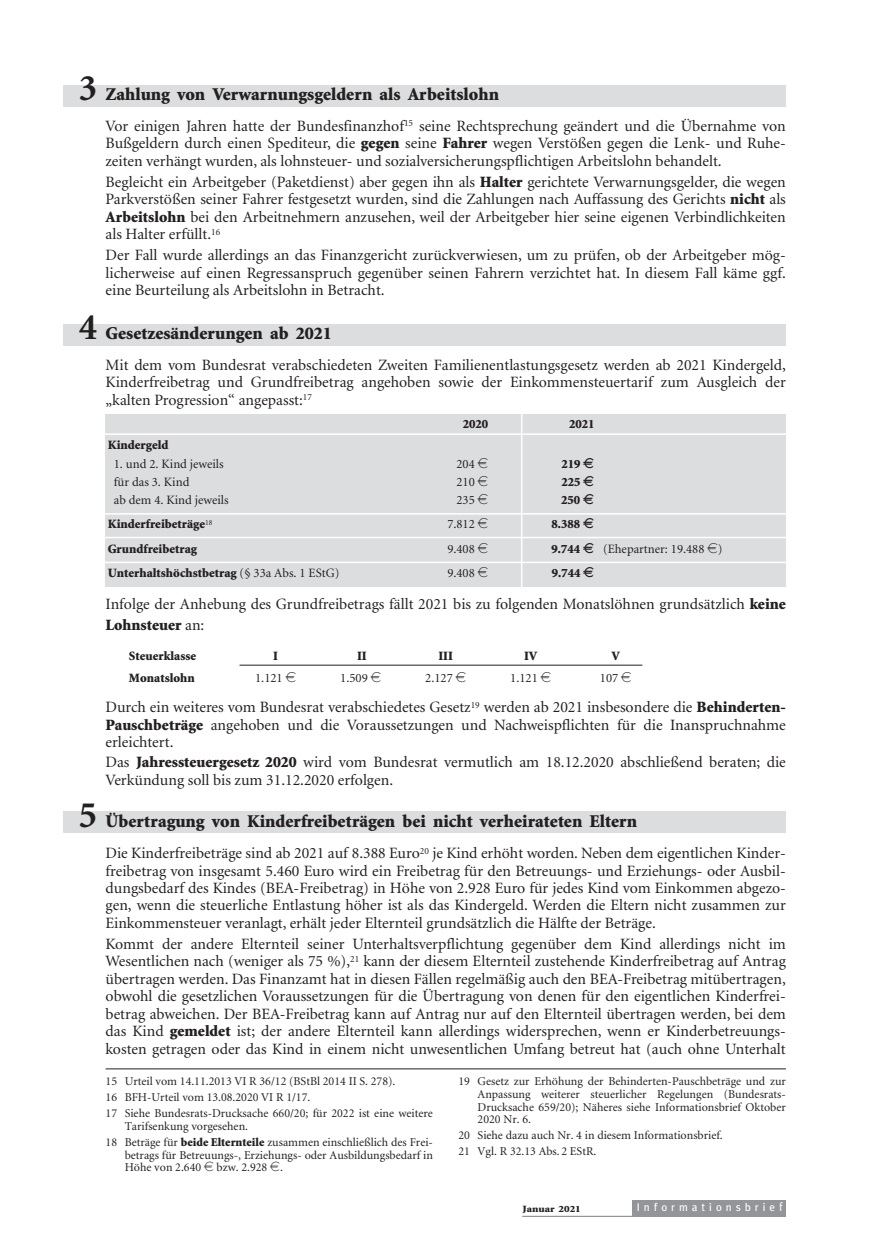
<style>
.page{position:relative;width:883px;height:1258px;background:#fff}
.page>*{position:absolute;margin:0;border:0;box-sizing:border-box;transform-origin:0 0}
.t1{font:900 18px "Minion";color:#231f20}
.t2{font:15.75px/17.4px "Minion";color:#231f20;text-align:justify}
.t3{font:900 12.75px "Minion";color:#231f20}
.t4{font:12.75px "Minion";color:#231f20}
.t5{font:12px/15.9px "Minion";color:#231f20}
.t6{font:11.25px "Meta";letter-spacing:.36em;color:#fff}
.t7{font:900 9.6px "Minion";color:#231f20;scale:1.15 1}
.s1{font-weight:700;font-size:37.5px}
.s2{font-weight:900}
.s3{font-family:"Eurofont"}
.s4{font-family:"Eurofont";font-weight:400}
.s5{font-weight:400}
.s6{font-size:12px}
</style>
<div class="page">
<div style="left:106px;top:413px;width:680px;height:173px;background:#dcdddf"></div>
<div style="left:63px;top:85px;width:723px;height:22px;background:#dcdddf"></div>
<div style="left:63px;top:324px;width:723px;height:22px;background:#dcdddf"></div>
<div style="left:63px;top:811px;width:723px;height:21px;background:#dcdddf"></div>
<div style="left:633px;top:1200px;width:153px;height:16px;background:#939598"></div>
<hr style="left:522px;top:1215px;width:264px;height:1px;background:#939598">
<hr style="left:106px;top:1068px;width:680px;height:1px;background:#231f20">
<hr style="left:240px;top:664px;width:402px;height:1px;background:#231f20">
<hr style="left:93px;top:433px;width:702px;height:2px;background:#fff">
<hr style="left:95px;top:513px;width:702px;height:1px;background:#fff">
<hr style="left:101px;top:536px;width:703px;height:2px;background:#fff">
<hr style="left:101px;top:561px;width:702px;height:2px;background:#fff">
<hr style="left:521px;top:408px;width:1px;height:181px;background:#fff">
<p class="t1" style="left:79px;top:88px;width:422px"><span class="s1">3</span> Zahlung von Verwarnungsgeldern als Arbeitslohn</p>
<p class="t2" style="left:106px;top:118px;width:682px">Vor einigen Jahren hatte der Bundesfinanzhof<sup>15</sup> seine Rechtsprechung geändert und die Übernahme von Bußgeldern durch einen Spediteur, die <span class="s2">gegen</span> seine <span class="s2">Fahrer</span> wegen Verstößen gegen die Lenk- und Ruhe&shy;zeiten verhängt wurden, als lohnsteuer- und sozialversicherungspflichtigen Arbeitslohn behandelt.</p>
<p class="t2" style="left:106px;top:174px;width:682px">Begleicht ein Arbeitgeber (Paketdienst) aber gegen ihn als <span class="s2">Halter</span> gerichtete Verwarnungsgelder, die wegen Parkverstößen seiner Fahrer festgesetzt wurden, sind die Zahlungen nach Auffassung des Gerichts <span class="s2">nicht</span> als <span class="s2">Arbeitslohn</span> bei den Arbeitnehmern anzusehen, weil der Arbeitgeber hier seine eigenen Verbindlichkeiten als Halter erfüllt.<sup>16</sup></p>
<p class="t2" style="left:106px;top:248px;width:682px">Der Fall wurde allerdings an das Finanzgericht zurückverwiesen, um zu prüfen, ob der Arbeitgeber mög&shy;licherweise auf einen Regressanspruch gegenüber seinen Fahrern verzichtet hat. In diesem Fall käme ggf. eine Beurteilung als Arbeitslohn in Betracht.</p>
<p class="t1" style="left:79px;top:326px;width:255px"><span class="s1">4</span> Gesetzesänderungen ab 2021</p>
<p class="t2" style="left:106px;top:357px;width:682px">Mit dem vom Bundesrat verabschiedeten Zweiten Familienentlastungsgesetz werden ab 2021 Kindergeld, Kinderfreibetrag und Grundfreibetrag angehoben sowie der Einkommensteuertarif zum Ausgleich der „kalten Progression“ angepasst:<sup>17</sup></p>
<p class="t3" style="left:463px;top:419px;width:27px">2020</p>
<p class="t3" style="left:569px;top:419px;width:27px">2021</p>
<p class="t3" style="left:108px;top:440px;width:62px">Kindergeld</p>
<p class="t4" style="left:114px;top:458px;width:111px">1. und 2. Kind jeweils</p>
<p class="t4" style="left:457px;top:458px;width:33px">204 <span class="s3">E</span></p>
<p class="t3" style="left:561px;top:458px;width:35px">219 <span class="s4">E</span></p>
<p class="t4" style="left:114px;top:476px;width:77px">für das 3. Kind</p>
<p class="t4" style="left:457px;top:476px;width:33px">210 <span class="s3">E</span></p>
<p class="t3" style="left:561px;top:476px;width:35px">225 <span class="s4">E</span></p>
<p class="t4" style="left:114px;top:494px;width:116px">ab dem 4. Kind jeweils</p>
<p class="t4" style="left:457px;top:494px;width:33px">235 <span class="s3">E</span></p>
<p class="t3" style="left:561px;top:494px;width:35px">250 <span class="s4">E</span></p>
<p class="t3" style="left:108px;top:519px;width:106px">Kinderfreibeträge<sup>18</sup></p>
<p class="t4" style="left:447px;top:519px;width:42px">7.812 <span class="s3">E</span></p>
<p class="t3" style="left:552px;top:519px;width:45px">8.388 <span class="s4">E</span></p>
<p class="t3" style="left:108px;top:544px;width:91px">Grundfreibetrag</p>
<p class="t4" style="left:447px;top:544px;width:42px">9.408 <span class="s3">E</span></p>
<p class="t4" style="left:552px;top:544px;width:173px"><span class="s2">9.744</span> <span class="s3">E</span> (Ehepartner: 19.488 <span class="s3">E</span>)</p>
<p class="t3" style="left:108px;top:568px;width:233px">Unterhaltshöchstbetrag <span class="s5">(§ 33a Abs. 1 EStG)</span></p>
<p class="t4" style="left:447px;top:568px;width:42px">9.408 <span class="s3">E</span></p>
<p class="t3" style="left:552px;top:568px;width:44px">9.744 <span class="s4">E</span></p>
<p class="t2" style="left:106px;top:595px;width:682px;line-height:21px">Infolge der Anhebung des Grundfreibetrags fällt 2021 bis zu folgenden Monatslöhnen grundsätzlich <span class="s2">keine<br>Lohnsteuer</span> an:</p>
<p class="t3" style="left:129px;top:651px;width:69px">Steuerklasse</p>
<p class="t3" style="left:273px;top:651px;width:6px">I</p>
<p class="t3" style="left:357px;top:651px;width:11px">II</p>
<p class="t3" style="left:438px;top:651px;width:16px">III</p>
<p class="t3" style="left:524px;top:651px;width:15px">IV</p>
<p class="t3" style="left:612px;top:651px;width:10px">V</p>
<p class="t3" style="left:129px;top:672px;width:67px">Monatslohn</p>
<p class="t4" style="left:255px;top:672px;width:42px">1.121 <span class="s3">E</span></p>
<p class="t4" style="left:340px;top:672px;width:42px">1.509 <span class="s3">E</span></p>
<p class="t4" style="left:425px;top:672px;width:42px">2.127 <span class="s3">E</span></p>
<p class="t4" style="left:510px;top:672px;width:42px">1.121 <span class="s3">E</span></p>
<p class="t4" style="left:600px;top:672px;width:33px">107 <span class="s3">E</span></p>
<p class="t2" style="left:106px;top:699px;width:682px">Durch ein weiteres vom Bundesrat verabschiedetes Gesetz<sup>19</sup> werden ab 2021 insbesondere die <span class="s2">Behinderten-Pauschbeträge</span> angehoben und die Voraussetzungen und Nachweispflichten für die Inanspruchnahme erleichtert.</p>
<p class="t2" style="left:106px;top:754px;width:682px">Das <span class="s2">Jahressteuergesetz 2020</span> wird vom Bundesrat vermutlich am 18.12.2020 abschließend beraten; die<br>Verkündung soll bis zum 31.12.2020 erfolgen.</p>
<p class="t1" style="left:79px;top:814px;width:560px"><span class="s1">5</span> Übertragung von Kinderfreibeträgen bei nicht verheirateten Eltern</p>
<p class="t2" style="left:106px;top:845px;width:682px">Die Kinderfreibeträge sind ab 2021 auf 8.388 Euro<sup>20</sup> je Kind erhöht worden. Neben dem eigentlichen Kinder&shy;freibetrag von insgesamt 5.460 Euro wird ein Freibetrag für den Betreuungs- und Erziehungs- oder Ausbil&shy;dungsbedarf des Kindes (BEA-Freibetrag) in Höhe von 2.928 Euro für jedes Kind vom Einkommen abgezo&shy;gen, wenn die steuerliche Entlastung höher ist als das Kindergeld. Werden die Eltern nicht zusammen zur Einkommensteuer veranlagt, erhält jeder Elternteil grundsätzlich die Hälfte der Beträge.</p>
<p class="t2" style="left:106px;top:936px;width:682px">Kommt der andere Elternteil seiner Unterhaltsverpflichtung gegenüber dem Kind allerdings nicht im Wesentlichen nach (weniger als 75 %),<sup>21</sup> kann der diesem Elternteil zustehende Kinderfreibetrag auf Antrag übertragen werden. Das Finanzamt hat in diesen Fällen regelmäßig auch den BEA-Freibetrag mitübertragen, obwohl die gesetzlichen Voraussetzungen für die Übertragung von denen für den eigentlichen Kinderfrei&shy;betrag abweichen. Der BEA-Freibetrag kann auf Antrag nur auf den Elternteil übertragen werden, bei dem das Kind <span class="s2">gemeldet</span> ist; der andere Elternteil kann allerdings widersprechen, wenn er Kinderbetreuungs&shy;kosten getragen oder das Kind in einem nicht unwesentlichen Umfang betreut hat (auch ohne Unterhalt</p>
<p class="t5" style="left:106px;top:1074px;width:329px">15 Urteil vom 14.11.2013 VI R 36/12 (BStBl 2014 II S. 278).<br>16 BFH-Urteil vom 13.08.2020 VI R 1/17.<br>17 Siehe Bundesrats-Drucksache 660/20; für 2022 ist eine weitere</p>
<p class="t5" style="left:106px;top:1118px;width:329px;text-indent:19px">Tarifsenkung vorgesehen.<br>18 Beträge für <span class="s2">beide Elternteile</span> zusammen einschließlich des Frei-</p>
<p class="t5" style="left:125px;top:1149px;width:310px;line-height:12.8px">betrags für Betreuungs-, Erziehungs- oder Ausbildungsbedarf in<br>Höhe von 2.640 <span class="s3">E</span> bzw. 2.928 <span class="s3">E</span>.</p>
<p class="t5" style="left:478px;top:1075px;width:310px;line-height:12.8px;text-align:justify;text-indent:-19px">19 Gesetz zur Erhöhung der Behinderten-Pauschbeträge und zur Anpassung weiterer steuerlicher Regelungen (Bundesrats-Drucksache 659/20); Näheres siehe Informationsbrief Oktober 2020 Nr. 6.</p>
<p class="t5" style="left:459px;top:1128px;width:266px">20 Siehe dazu auch Nr. 4 in diesem Informationsbrief.<br>21 Vgl. R 32.13 Abs. 2 EStR.</p>
<p class="t7" style="left:523px;top:1204px;width:52px">Januar 2021</p>
<p class="t6" style="left:637px;top:1200px;width:147px">Informationsbrie<span class="s6">f</span></p>
</div>
